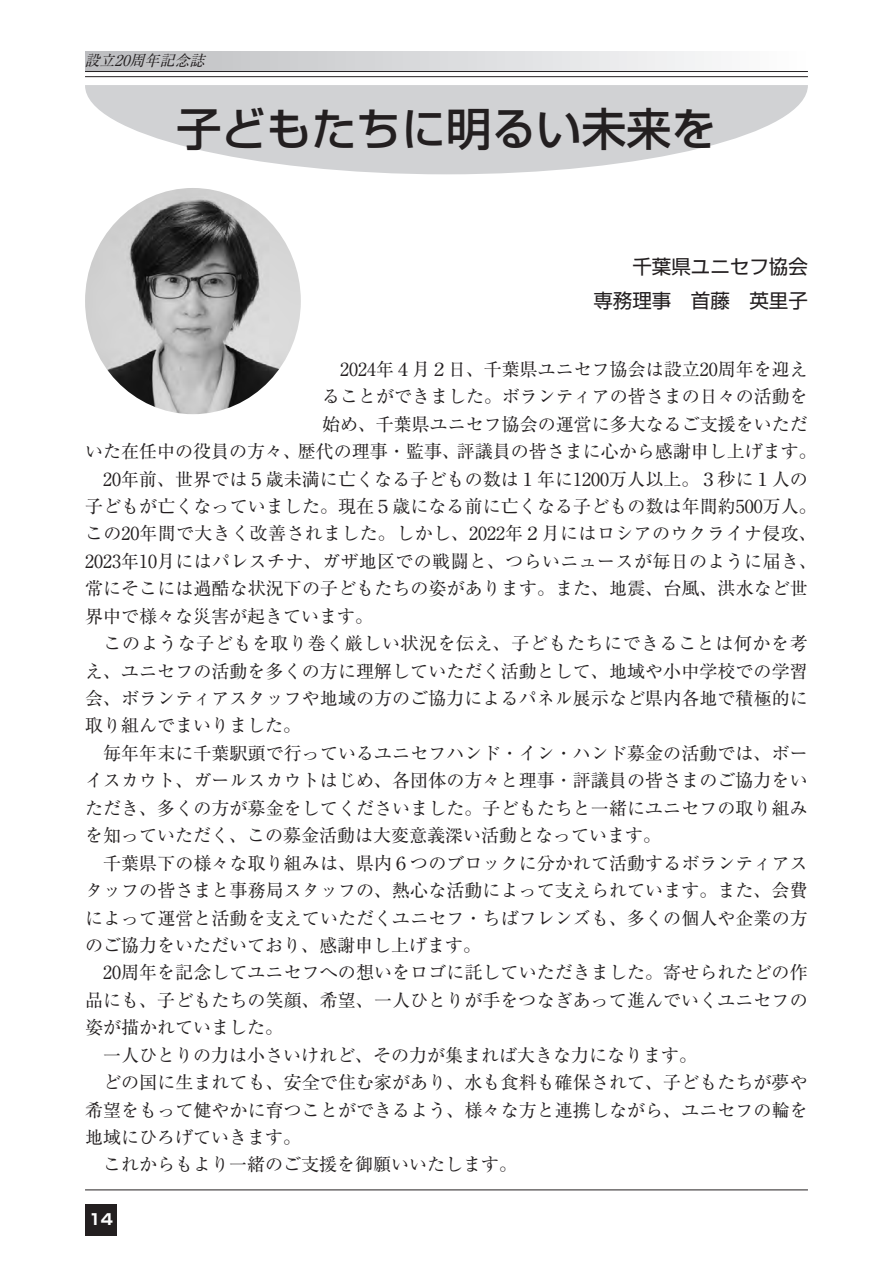
<style>
.page{position:relative;width:893px;height:1263px;background:#fff}
.page>*{position:absolute;margin:0;border:0;box-sizing:border-box;transform-origin:0 0}
.t1{font:500 45px "Shin Go Pro";color:#231f20}
.t2{font:19.5px/34.5px "Shin Go Pro";color:#231f20;text-align:right}
.t3{font:18px "Ryumin Pro";letter-spacing:.005em;color:#231f20}
.t4{font:18px "Ryumin Pro";letter-spacing:.03em;color:#231f20}
.t5{font:italic 15px "Ryumin Pro";color:#231f20}
.t6{font:700 15px "Shin Go Pro";color:#fff}
</style>
<div class="page">
<svg style="left:85px;top:85px;width:723px;height:89px;fill:#d1d2d4"></svg>
<img style="left:85px;top:188px;width:216px;height:226px">
<div style="left:85px;top:1204px;width:32px;height:31px;background:#231f20"></div>
<div style="left:85px;top:51px;width:723px;height:21px;background:linear-gradient(to right,#bbbcbf,#fdfdfe)"></div>
<hr style="left:85px;top:76px;width:723px;height:1px;background:#231f20">
<hr style="left:85px;top:1190px;width:723px;height:1px;background:#231f20">
<hr style="left:85px;top:71px;width:723px;height:1px;background:#231f20">
<p class="t5" style="left:85px;top:49px;width:127px">設立20周年記念誌</p>
<h1 class="t1" style="left:176px;top:92px;width:542px">子どもたちに明るい未来を</h1>
<p class="t2" style="left:574px;top:247px;width:235px">千葉県ユニセフ協会<br>　専務理事　首藤　英里子</p>
<p class="t3" style="left:322px;top:355px;width:487px">　2024年４月２日、千葉県ユニセフ協会は設立20周年を迎え</p>
<p class="t3" style="left:322px;top:382px;width:487px">ることができました。ボランティアの皆さまの日々の活動を</p>
<p class="t3" style="left:322px;top:410px;width:487px">始め、千葉県ユニセフ協会の運営に多大なるご支援をいただ</p>
<p class="t3" style="left:85px;top:437px;width:733px">いた在任中の役員の方々、歴代の理事・監事、評議員の皆さまに心から感謝申し上げます。</p>
<p class="t3" style="left:85px;top:465px;width:724px">　20年前、世界では５歳未満に亡くなる子どもの数は１年に1200万人以上。３秒に１人の</p>
<p class="t3" style="left:85px;top:492px;width:733px">子どもが亡くなっていました。現在５歳になる前に亡くなる子どもの数は年間約500万人。</p>
<p class="t3" style="left:85px;top:519px;width:733px">この20年間で大きく改善されました。しかし、2022年２月にはロシアのウクライナ侵攻、</p>
<p class="t3" style="left:85px;top:547px;width:733px">2023年10月にはパレスチナ、ガザ地区での戦闘と、つらいニュースが毎日のように届き、</p>
<p class="t3" style="left:85px;top:574px;width:724px">常にそこには過酷な状況下の子どもたちの姿があります。また、地震、台風、洪水など世</p>
<p class="t3" style="left:85px;top:602px;width:289px">界中で様々な災害が起きています。</p>
<p class="t4" style="left:85px;top:629px;width:724px">　このような子どもを取り巻く厳しい状況を伝え、子どもたちにできることは何かを考</p>
<p class="t3" style="left:85px;top:657px;width:724px">え、ユニセフの活動を多くの方に理解していただく活動として、地域や小中学校での学習</p>
<p class="t3" style="left:85px;top:684px;width:724px">会、ボランティアスタッフや地域の方のご協力によるパネル展示など県内各地で積極的に</p>
<p class="t3" style="left:85px;top:712px;width:217px">取り組んでまいりました。</p>
<p class="t3" style="left:85px;top:739px;width:724px">　毎年年末に千葉駅頭で行っているユニセフハンド・イン・ハンド募金の活動では、ボー</p>
<p class="t3" style="left:85px;top:766px;width:724px">イスカウト、ガールスカウトはじめ、各団体の方々と理事・評議員の皆さまのご協力をい</p>
<p class="t3" style="left:85px;top:794px;width:724px">ただき、多くの方が募金をしてくださいました。子どもたちと一緒にユニセフの取り組み</p>
<p class="t3" style="left:85px;top:821px;width:578px">を知っていただく、この募金活動は大変意義深い活動となっています。</p>
<p class="t3" style="left:85px;top:849px;width:724px">　千葉県下の様々な取り組みは、県内６つのブロックに分かれて活動するボランティアス</p>
<p class="t3" style="left:85px;top:876px;width:724px">タッフの皆さまと事務局スタッフの、熱心な活動によって支えられています。また、会費</p>
<p class="t3" style="left:85px;top:904px;width:724px">によって運営と活動を支えていただくユニセフ・ちばフレンズも、多くの個人や企業の方</p>
<p class="t3" style="left:85px;top:931px;width:398px">のご協力をいただいており、感謝申し上げます。</p>
<p class="t3" style="left:85px;top:958px;width:724px">　20周年を記念してユニセフへの想いをロゴに託していただきました。寄せられたどの作</p>
<p class="t3" style="left:85px;top:986px;width:724px">品にも、子どもたちの笑顔、希望、一人ひとりが手をつなぎあって進んでいくユニセフの</p>
<p class="t3" style="left:85px;top:1013px;width:199px">姿が描かれていました。</p>
<p class="t3" style="left:85px;top:1041px;width:614px">　一人ひとりの力は小さいけれど、その力が集まれば大きな力になります。</p>
<p class="t3" style="left:85px;top:1068px;width:724px">　どの国に生まれても、安全で住む家があり、水も食料も確保されて、子どもたちが夢や</p>
<p class="t3" style="left:85px;top:1096px;width:724px">希望をもって健やかに育つことができるよう、様々な方と連携しながら、ユニセフの輪を</p>
<p class="t3" style="left:85px;top:1123px;width:217px">地域にひろげていきます。</p>
<p class="t3" style="left:85px;top:1150px;width:434px">　これからもより一緒のご支援を御願いいたします。</p>
<p class="t6" style="left:89px;top:1208px;width:26px">14</p>
</div>
